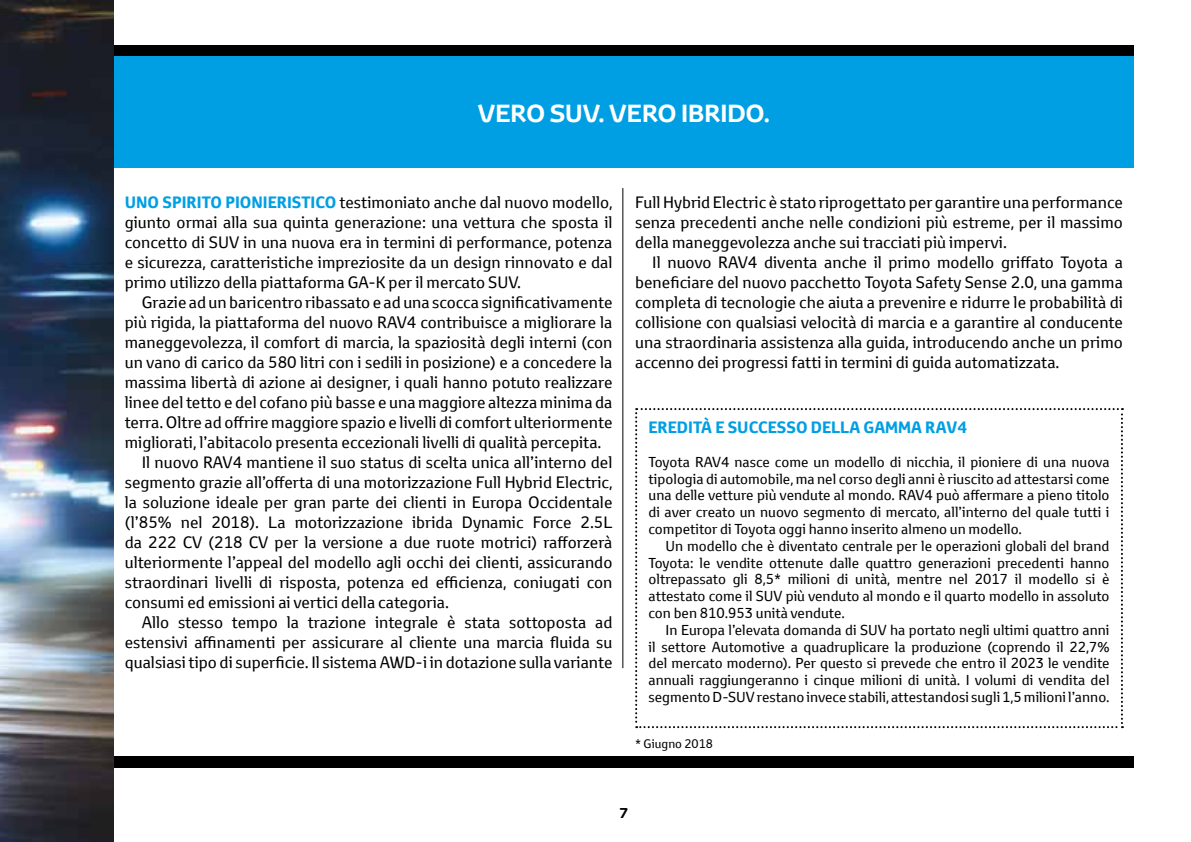
<style>
.page{position:relative;width:1191px;height:842px;background:#fff}
.page>*{position:absolute;margin:0;border:0;box-sizing:border-box;transform-origin:0 0}
.t1{font:700 24px "Toyota Display";color:#fff}
.t2{font:16px/20px "Toyota Text";color:#000;text-align:justify}
.t3{font:700 16px "Toyota Text";color:#009fe3}
.t4{font:14px/16.8px "Toyota Text";color:#000;text-align:justify}
.t5{font:700 14px "Toyota Display";color:#000}
.t6{font:12px "Toyota Text";color:#000}
.s1{font-weight:700;color:#009fe3}
</style>
<div class="page">
<hr style="left:622px;top:188px;width:1px;height:480px;background:#000">
<div style="left:113px;top:757px;width:1021px;height:11px;background:#000"></div>
<svg style="left:635px;top:408px;width:488px;height:320px"></svg>
<div style="left:113px;top:45px;width:1021px;height:12px;background:#000"></div>
<div style="left:113px;top:57px;width:1021px;height:111px;background:#009fe3"></div>
<img style="left:0;top:0;width:113px;height:842px">
<h1 class="t1" style="left:478px;top:97px;width:293px">VERO SUV. VERO IBRIDO.</h1>
<p class="t2" style="left:125px;top:192px;width:489px"><span class="s1">UNO SPIRITO PIONIERISTICO</span> testimoniato anche dal nuovo modello, giunto ormai alla sua quinta generazione: una vettura che sposta il concetto di SUV in una nuova era in termini di performance, potenza e sicurezza, caratteristiche impreziosite da un design rinnovato e dal primo utilizzo della piattaforma GA-K per il mercato SUV.</p>
<p class="t2" style="left:142px;top:292px;width:472px">Grazie ad un baricentro ribassato e ad una scocca significativamente</p>
<p class="t2" style="left:125px;top:312px;width:489px">più rigida, la piattaforma del nuovo RAV4 contribuisce a migliorare la</p>
<p class="t2" style="left:125px;top:332px;width:489px">maneggevolezza, il comfort di marcia, la spaziosità degli interni (con</p>
<p class="t2" style="left:125px;top:352px;width:489px">un vano di carico da 580 litri con i sedili in posizione) e a concedere la</p>
<p class="t2" style="left:125px;top:372px;width:489px">massima libertà di azione ai designer, i quali hanno potuto realizzare</p>
<p class="t2" style="left:125px;top:392px;width:489px">linee del tetto e del cofano più basse e una maggiore altezza minima da</p>
<p class="t2" style="left:125px;top:412px;width:489px">terra. Oltre ad offrire maggiore spazio e livelli di comfort ulteriormente</p>
<p class="t2" style="left:125px;top:432px;width:478px">migliorati, l’abitacolo presenta eccezionali livelli di qualità percepita.</p>
<p class="t2" style="left:142px;top:452px;width:472px">Il nuovo RAV4 mantiene il suo status di scelta unica all’interno del</p>
<p class="t2" style="left:125px;top:472px;width:489px">segmento grazie all’offerta di una motorizzazione Full Hybrid Electric,</p>
<p class="t2" style="left:125px;top:492px;width:489px">la soluzione ideale per gran parte dei clienti in Europa Occidentale</p>
<p class="t2" style="left:125px;top:512px;width:489px">(l’85% nel 2018). La motorizzazione ibrida Dynamic Force 2.5L</p>
<p class="t2" style="left:125px;top:532px;width:489px">da 222 CV (218 CV per la versione a due ruote motrici) rafforzerà</p>
<p class="t2" style="left:125px;top:552px;width:489px">ulteriormente l’appeal del modello agli occhi dei clienti, assicurando</p>
<p class="t2" style="left:125px;top:572px;width:489px">straordinari livelli di risposta, potenza ed efficienza, coniugati con</p>
<p class="t2" style="left:125px;top:592px;width:326px">consumi ed emissioni ai vertici della categoria.</p>
<p class="t2" style="left:142px;top:612px;width:472px">Allo stesso tempo la trazione integrale è stata sottoposta ad</p>
<p class="t2" style="left:125px;top:632px;width:489px">estensivi affinamenti per assicurare al cliente una marcia fluida su</p>
<p class="t2" style="left:125px;top:652px;width:489px">qualsiasi tipo di superficie. Il sistema AWD-i in dotazione sulla variante</p>
<p class="t2" style="left:635px;top:192px;width:489px">Full Hybrid Electric è stato riprogettato per garantire una performance senza precedenti anche nelle condizioni più estreme, per il massimo della maneggevolezza anche sui tracciati più impervi.</p>
<p class="t2" style="left:635px;top:252px;width:489px;text-indent:17px">Il nuovo RAV4 diventa anche il primo modello griffato Toyota a beneficiare del nuovo pacchetto Toyota Safety Sense 2.0, una gamma completa di tecnologie che aiuta a prevenire e ridurre le probabilità di collisione con qualsiasi velocità di marcia e a garantire al conducente una straordinaria assistenza alla guida, introducendo anche un primo accenno dei progressi fatti in termini di guida automatizzata.</p>
<p class="t3" style="left:648px;top:417px;width:320px">EREDITÀ E SUCCESSO DELLA GAMMA RAV4</p>
<p class="t4" style="left:648px;top:453px;width:462px">Toyota RAV4 nasce come un modello di nicchia, il pioniere di una nuova tipologia di automobile, ma nel corso degli anni è riuscito ad attestarsi come una delle vetture più vendute al mondo. RAV4 può affermare a pieno titolo di aver creato un nuovo segmento di mercato, all’interno del quale tutti i competitor di Toyota oggi hanno inserito almeno un modello.</p>
<p class="t4" style="left:648px;top:537px;width:462px;text-indent:17px">Un modello che è diventato centrale per le operazioni globali del brand Toyota: le vendite ottenute dalle quattro generazioni precedenti hanno oltrepassato gli 8,5* milioni di unità, mentre nel 2017 il modello si è attestato come il SUV più venduto al mondo e il quarto modello in assoluto con ben 810.953 unità vendute.</p>
<p class="t4" style="left:648px;top:621px;width:462px;text-indent:17px">In Europa l’elevata domanda di SUV ha portato negli ultimi quattro anni il settore Automotive a quadruplicare la produzione (coprendo il 22,7% del mercato moderno). Per questo si prevede che entro il 2023 le vendite annuali raggiungeranno i cinque milioni di unità. I volumi di vendita del segmento D-SUV restano invece stabili, attestandosi sugli 1,5 milioni l’anno.</p>
<p class="t6" style="left:635px;top:736px;width:79px">* Giugno 2018</p>
<p class="t5" style="left:620px;top:803px;width:9px">7</p>
</div>
